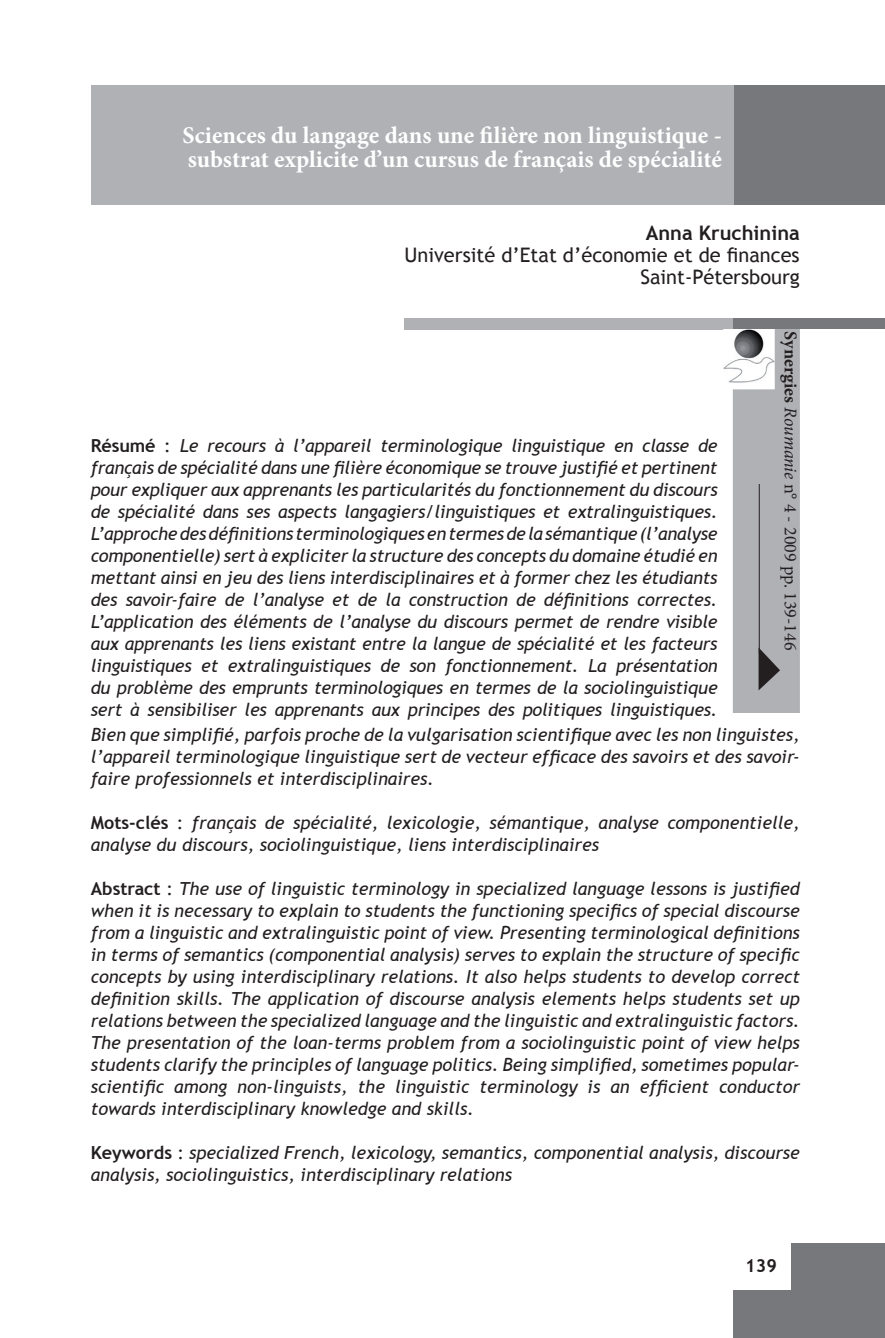
<style>
.page{position:relative;width:885px;height:1338px;background:#fff}
.page>*{position:absolute;margin:0;border:0;box-sizing:border-box;transform-origin:0 0}
.t1{font:700 24px/24px "Minion Pro";color:#fff}
.t2{font:20px/22px "Trebuchet MS";color:#231f20;text-align:right}
.t3{font:700 20px "Trebuchet MS";color:#231f20}
.t4{font:italic 18px/22px "Trebuchet MS";color:#231f20;text-align:justify}
.t5{font:18px "Minion Pro";color:#231f20}
.t6{font:700 18px "Trebuchet MS";color:#231f20}
.s1{font-weight:700;font-style:normal}
.s2{font-style:normal}
.s3{font-weight:700}
.s4{font-style:italic}
</style>
<div class="page">
<div style="left:733px;top:1243px;width:151px;height:95px;background:#76787b"></div>
<div style="left:731px;top:1242px;width:59px;height:48px;background:#fff"></div>
<div style="left:403px;top:318px;width:332px;height:12px;background:#b0b1b5"></div>
<div style="left:730px;top:85px;width:154px;height:119px;background:#76787b"></div>
<div style="left:732px;top:327px;width:67px;height:386px;background:#b0b1b5"></div>
<div style="left:733px;top:318px;width:151px;height:11px;background:#76787b"></div>
<svg style="left:758px;top:647px;width:22px;height:43px"></svg>
<img style="left:723px;top:329px;width:51px;height:60px">
<hr style="left:758px;top:484px;width:1px;height:170px;background:#231f20">
<div style="left:91px;top:85px;width:642px;height:120px;background:#b0b1b5"></div>
<h1 class="t1" style="left:182px;top:123px;width:541px">Sciences du langage dans une filière non linguistique - substrat explicite d’un cursus de français de spécialité</h1>
<p class="t3" style="left:645px;top:220px;width:155px">Anna Kruchinina</p>
<p class="t2" style="left:404px;top:244px;width:397px">Université d’Etat d’économie et de finances<br>Saint-Pétersbourg</p>
<p class="t4" style="left:91px;top:435px;width:628px"><span class="s1">Résumé</span> <span class="s2">:</span> Le recours à l’appareil terminologique linguistique en classe de français de spécialité dans une filière économique se trouve justifié et pertinent pour expliquer aux apprenants les particularités du fonctionnement du discours de spécialité dans ses aspects langagiers/linguistiques et extralinguistiques.<br>L’approche des définitions terminologiques en termes de la sémantique (l’analyse componentielle) sert à expliciter la structure des concepts du domaine étudié en mettant ainsi en jeu des liens interdisciplinaires et à former chez les étudiants des savoir-faire de l’analyse et de la construction de définitions correctes.<br>L’application des éléments de l’analyse du discours permet de rendre visible aux apprenants les liens existant entre la langue de spécialité et les facteurs linguistiques et extralinguistiques de son fonctionnement. La présentation du problème des emprunts terminologiques en termes de la sociolinguistique sert à sensibiliser les apprenants aux principes des politiques linguistiques.</p>
<p class="t5" style="left:802px;top:331px;width:320px;rotate:90deg"><span class="s3">Synergies</span> <span class="s4">Roumanie</span> n° 4 - 2009 pp. 139-146</p>
<p class="t4" style="left:91px;top:724px;width:710px">Bien que simplifié, parfois proche de la vulgarisation scientifique avec les non linguistes, l’appareil terminologique linguistique sert de vecteur efficace des savoirs et des savoir&shy;faire professionnels et interdisciplinaires.</p>
<p class="t4" style="left:91px;top:812px;width:710px"><span class="s1">Mots-clés</span> <span class="s2">:</span> français de spécialité, lexicologie, sémantique, analyse componentielle, analyse du discours, sociolinguistique, liens interdisciplinaires</p>
<p class="t4" style="left:91px;top:878px;width:710px"><span class="s1">Abstract</span> <span class="s2">:</span> The use of linguistic terminology in specialized language lessons is justified when it is necessary to explain to students the functioning specifics of special discourse from a linguistic and extralinguistic point of view. Presenting terminological definitions in terms of semantics (componential analysis) serves to explain the structure of specific concepts by using interdisciplinary relations. It also helps students to develop correct definition skills. The application of discourse analysis elements helps students set up relations between the specialized language and the linguistic and extralinguistic factors.<br>The presentation of the loan-terms problem from a sociolinguistic point of view helps students clarify the principles of language politics. Being simplified, sometimes popular&shy;scientific among non-linguists, the linguistic terminology is an efficient conductor towards interdisciplinary knowledge and skills.</p>
<p class="t4" style="left:91px;top:1142px;width:710px"><span class="s1">Keywords</span> <span class="s2">:</span> specialized French, lexicology, semantics, componential analysis, discourse analysis, sociolinguistics, interdisciplinary relations</p>
<p class="t6" style="left:745px;top:1255px;width:33px">139</p>
</div>
